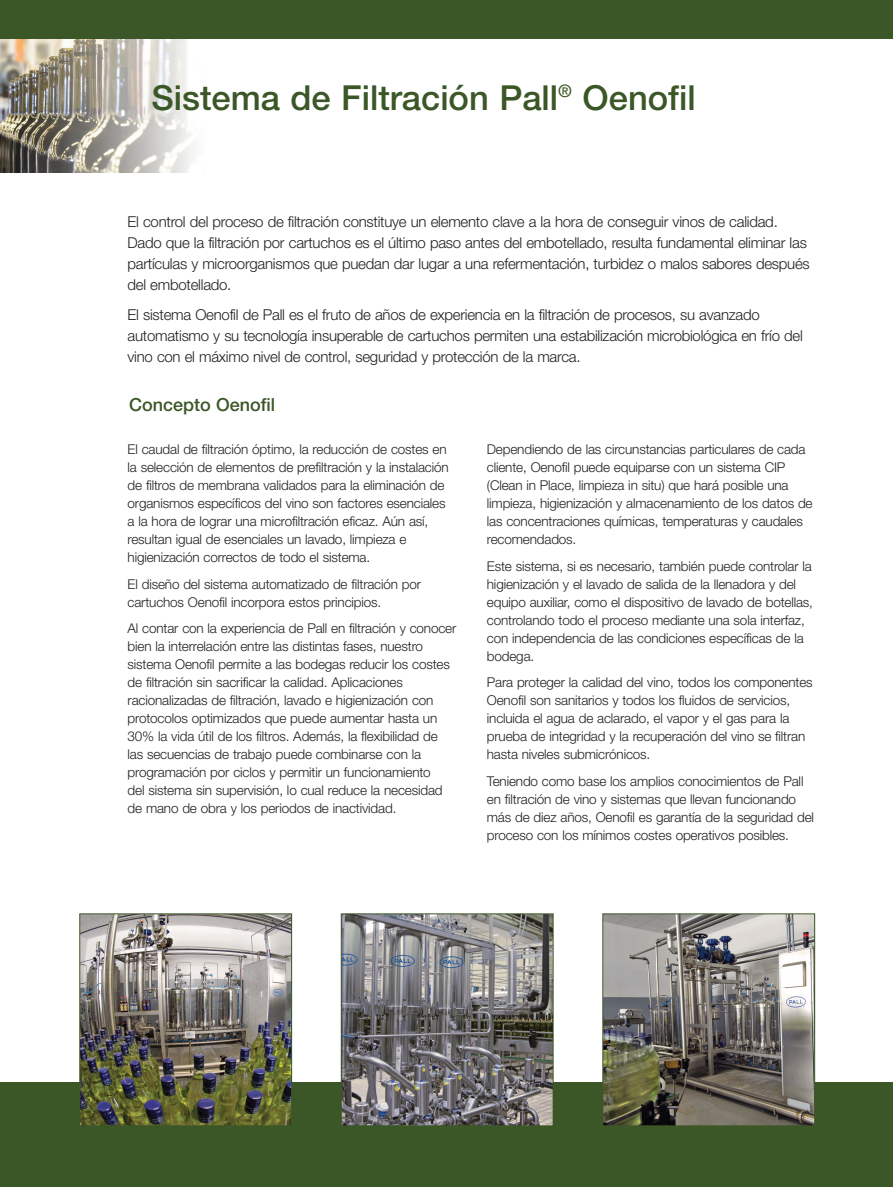
<style>
.page{position:relative;width:893px;height:1187px;background:#fff}
.page>*{position:absolute;margin:0;border:0;box-sizing:border-box;transform-origin:0 0}
.t1{font:500 34.5px "Helvetica Neue";color:#3c5727}
.t2{font:500 18px "Helvetica Neue";color:#3c5727}
.t3{font:300 15px/21px "Helvetica Neue";letter-spacing:-.015em;color:#231f20}
.t4{font:300 13.5px/18px "Helvetica Neue";letter-spacing:-.01em;color:#231f20}
</style>
<div class="page">
<img style="left:0;top:38px;width:346px;height:134px">
<div style="left:0;top:1082px;width:893px;height:104px;background:#3c5727"></div>
<div style="left:0;top:0;width:893px;height:38px;background:#3c5727"></div>
<img style="left:81px;top:915px;width:209px;height:209px">
<div style="left:79px;top:913px;width:213px;height:213px;border:1px solid #3c5727"></div>
<img style="left:343px;top:915px;width:208px;height:209px">
<div style="left:341px;top:913px;width:212px;height:213px;border:1px solid #3c5727"></div>
<img style="left:604px;top:915px;width:209px;height:209px">
<div style="left:602px;top:913px;width:213px;height:213px;border:1px solid #3c5727"></div>
<h1 class="t1" style="left:151px;top:85px;width:546px">Sistema de Filtración Pall<sup>®</sup> Oenofil</h1>
<p class="t3" style="left:128px;top:213px;width:684px">El control del proceso de filtración constituye un elemento clave a la hora de conseguir vinos de calidad.<br>Dado que la filtración por cartuchos es el último paso antes del embotellado, resulta fundamental eliminar las partículas y microorganismos que puedan dar lugar a una refermentación, turbidez o malos sabores después del embotellado.</p>
<p class="t3" style="left:128px;top:305px;width:677px">El sistema Oenofil de Pall es el fruto de años de experiencia en la filtración de procesos, su avanzado automatismo y su tecnología insuperable de cartuchos permiten una estabilización microbiológica en frío del vino con el máximo nivel de control, seguridad y protección de la marca.</p>
<h2 class="t2" style="left:129px;top:398px;width:148px">Concepto Oenofil</h2>
<p class="t4" style="left:487px;top:441px;width:327px">Dependiendo de las circunstancias particulares de cada cliente, Oenofil puede equiparse con un sistema CIP (Clean in Place, limpieza in situ) que hará posible una limpieza, higienización y almacenamiento de los datos de las concentraciones químicas, temperaturas y caudales recomendados.</p>
<p class="t4" style="left:487px;top:558px;width:328px">Este sistema, si es necesario, también puede controlar la higienización y el lavado de salida de la llenadora y del equipo auxiliar, como el dispositivo de lavado de botellas, controlando todo el proceso mediante una sola interfaz, con independencia de las condiciones específicas de la bodega.</p>
<p class="t4" style="left:487px;top:674px;width:327px">Para proteger la calidad del vino, todos los componentes Oenofil son sanitarios y todos los fluidos de servicios, incluida el agua de aclarado, el vapor y el gas para la prueba de integridad y la recuperación del vino se filtran hasta niveles submicrónicos.</p>
<p class="t4" style="left:487px;top:773px;width:329px">Teniendo como base los amplios conocimientos de Pall en filtración de vino y sistemas que llevan funcionando más de diez años, Oenofil es garantía de la seguridad del proceso con los mínimos costes operativos posibles.</p>
<p class="t4" style="left:128px;top:441px;width:323px">El caudal de filtración óptimo, la reducción de costes en la selección de elementos de prefiltración y la instalación de filtros de membrana validados para la eliminación de organismos específicos del vino son factores esenciales a la hora de lograr una microfiltración eficaz. Aún así, resultan igual de esenciales un lavado, limpieza e higienización correctos de todo el sistema.</p>
<p class="t4" style="left:128px;top:576px;width:295px">El diseño del sistema automatizado de filtración por cartuchos Oenofil incorpora estos principios.</p>
<p class="t4" style="left:128px;top:620px;width:330px">Al contar con la experiencia de Pall en filtración y conocer bien la interrelación entre las distintas fases, nuestro sistema Oenofil permite a las bodegas reducir los costes de filtración sin sacrificar la calidad. Aplicaciones racionalizadas de filtración, lavado e higienización con protocolos optimizados que puede aumentar hasta un 30% la vida útil de los filtros. Además, la flexibilidad de las secuencias de trabajo puede combinarse con la programación por ciclos y permitir un funcionamiento<br>del sistema sin supervisión, lo cual reduce la necesidad de mano de obra y los periodos de inactividad.</p>
</div>
